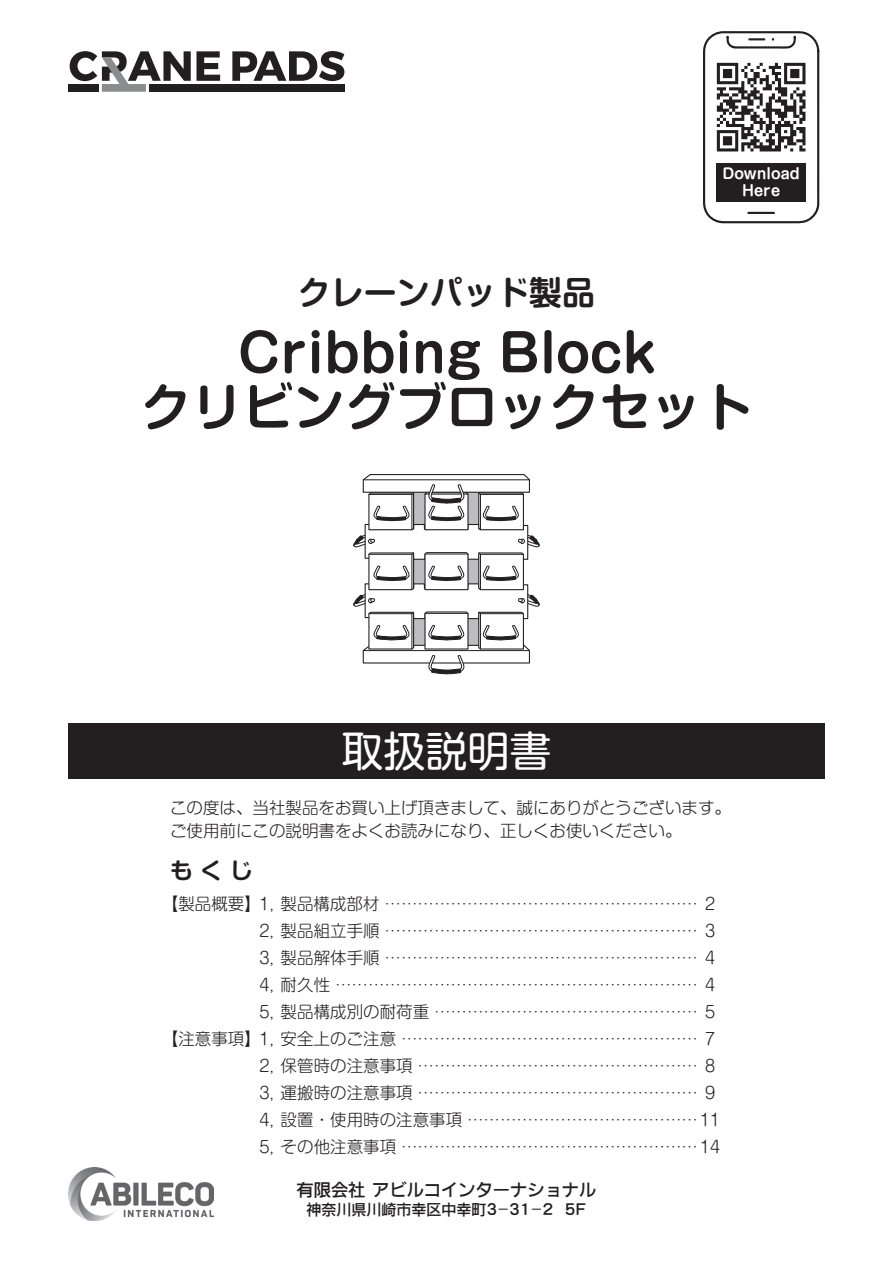
<style>
.page{position:relative;width:893px;height:1263px;background:#fff}
.page>*{position:absolute;margin:0;border:0;box-sizing:border-box;transform-origin:0 0}
.t1{font:700 51px/54px "Shin M Go Pro De";color:#231f20;text-align:center}
.t2{font:42px "Shin M Go Pro";color:#fff}
.t3{font:700 33px "Shin M Go Pro De";color:#231f20}
.t4{font:700 22.5px "Shin M Go Pro De";color:#231f20}
.t5{font:500 17.25px "PN Go IWA";color:#231f20}
.t6{font:300 16.5px/22.5px "Shin M Go Pro";color:#231f20}
.t7{font:500 15px "PN Go IWA";color:#231f20}
.t8{font:700 14.4px/17.1px "Shin M Go Pro De";color:#fff;text-align:center}
</style>
<div class="page">
<svg style="left:703px;top:31px;width:116px;height:192px"></svg>
<img style="left:68px;top:1168px;width:145px;height:52px">
<svg style="left:232px;top:51px;width:112px;height:30px"></svg>
<div style="left:68px;top:84px;width:31px;height:8px;background:#231f20"></div>
<div style="left:149px;top:84px;width:195px;height:8px;background:#231f20"></div>
<svg style="left:70px;top:51px;width:150px;height:41px"></svg>
<div style="left:68px;top:723px;width:757px;height:55px;background:#231f20"></div>
<svg style="left:353px;top:474px;width:187px;height:200px"></svg>
<hr style="left:425px;top:554px;width:43px;height:1px;background:#231f20">
<h3 class="t3" style="left:298px;top:266px;width:299px">クレーンパッド製品</h3>
<p class="t8" style="left:722px;top:163px;width:79px">Download<br>Here</p>
<h1 class="t1" style="left:140px;top:320px;width:613px">Cribbing Block<br>クリビングブロックセット</h1>
<h2 class="t2" style="left:341px;top:717px;width:212px">取扱説明書</h2>
<p class="t6" style="left:170px;top:794px;width:562px">この度は、当社製品をお買い上げ頂きまして、誠にありがとうございます。ご使用前にこの説明書をよくお読みになり、正しくお使いください。</p>
<h3 class="t4" style="left:170px;top:852px;width:84px">も く じ</h3>
<p class="t6" style="left:162px;top:890px;width:555px">【製品概要】1, 製品構成部材 ………………………………………………… 2</p>
<p class="t6" style="left:259px;top:917px;width:457px">2, 製品組立手順 ………………………………………………… 3</p>
<p class="t6" style="left:259px;top:944px;width:457px">3, 製品解体手順 ………………………………………………… 4</p>
<p class="t6" style="left:259px;top:971px;width:457px">4, 耐久性 ………………………………………………………… 4</p>
<p class="t6" style="left:259px;top:998px;width:457px">5, 製品構成別の耐荷重 ………………………………………… 5</p>
<p class="t6" style="left:162px;top:1025px;width:555px">【注意事項】1, 安全上のご注意 ……………………………………………… 7</p>
<p class="t6" style="left:259px;top:1052px;width:457px">2, 保管時の注意事項 …………………………………………… 8</p>
<p class="t6" style="left:259px;top:1079px;width:457px">3, 運搬時の注意事項 …………………………………………… 9</p>
<p class="t6" style="left:259px;top:1106px;width:462px">4, 設置・使用時の注意事項 ……………………………………11</p>
<p class="t6" style="left:259px;top:1133px;width:462px">5, その他注意事項 ………………………………………………14</p>
<p class="t5" style="left:296px;top:1181px;width:301px">有限会社 アビルコインターナショナル</p>
<p class="t7" style="left:307px;top:1202px;width:281px">神奈川県川崎市幸区中幸町3-31-2 5F</p>
</div>
